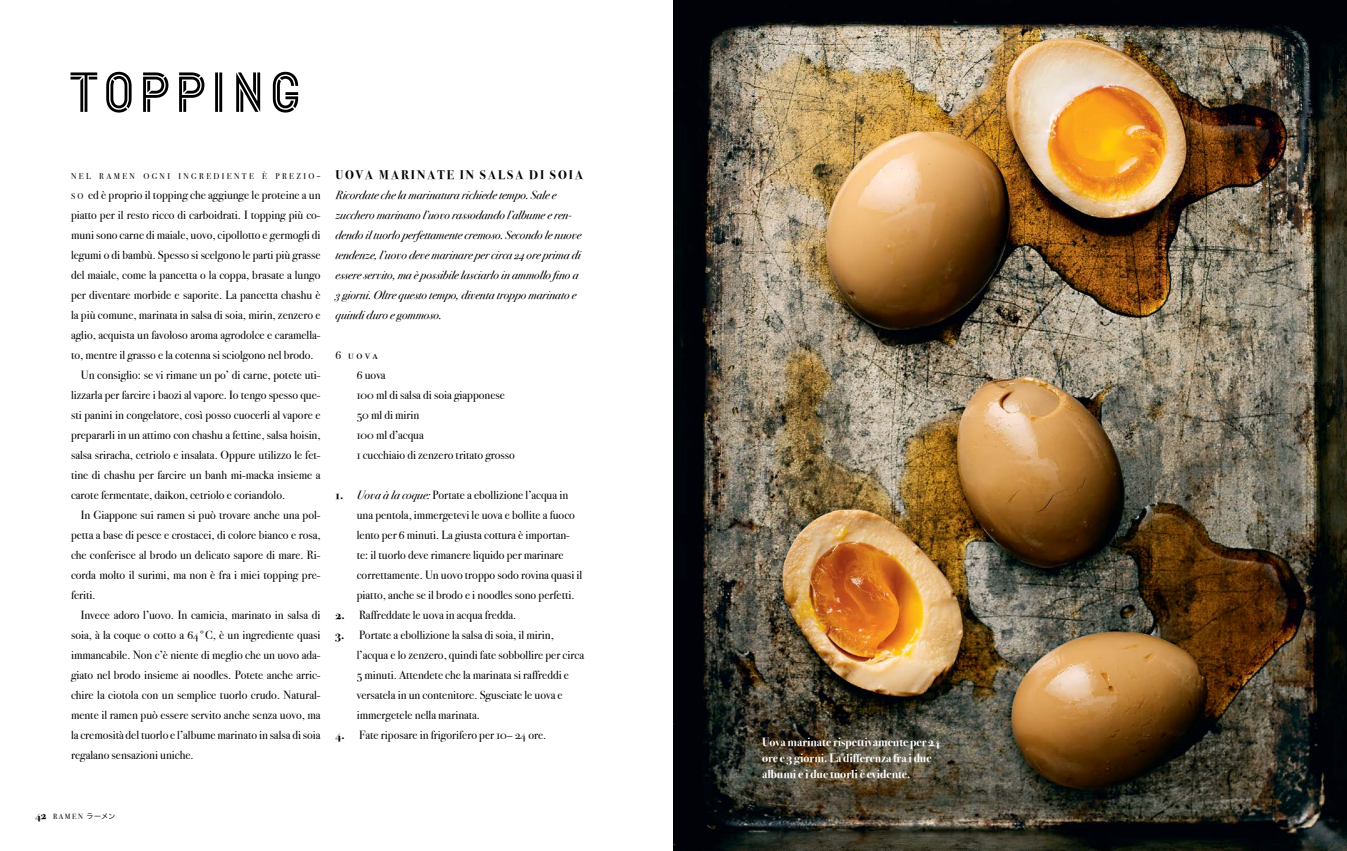
<style>
.page{position:relative;width:1347px;height:851px;background:#fff}
.page>*{position:absolute;margin:0;border:0;box-sizing:border-box;transform-origin:0 0}
.t1{font:56.25px "Epilepsja Fill";letter-spacing:-.01em;color:#000}
.t2{font:700 12.5px "Bodoni Svty Two OSITCTT";letter-spacing:.15em;color:#000}
.t3{font:11.88px/20px "Bodoni Svty Two OSITCTT";color:#000}
.t4{font:italic 11.88px/20px "Bodoni Svty Two OSITCTT";color:#000}
.t5{font:700 11.88px/16.2px "Bodoni Svty Two OSITCTT";color:#fff}
.t6{font:11.88px "Bodoni Svty Two SCITCTT";color:#000}
.t7{font:8.38px "Bodoni Svty Two OSITCTT";letter-spacing:.285em;color:#000}
.t8{font:7.5px "Bodoni Svty Two OSITCTT";letter-spacing:.2em;color:#000}
.s1{font-size:11.88px}
.s2{font-size:8.38px}
.s3{font-weight:700}
.s4{font-style:italic}
.s5{font-family:"Bodoni Svty Two SCITCTT"}
.s6{font-weight:700;font-size:11.25px}
.s7{font-family:"Hira Kaku Pro N W3"}
</style>
<div class="page">
<img style="left:673px;top:0;width:673px;height:850px">
<h1 class="t1" style="left:66px;top:61px;width:239px">topping</h1>
<p class="t7" style="left:71px;top:171px;width:251px">NEL RAMEN OGNI INGREDIENTE È PREZIO<span class="s1">-</span></p>
<p class="t3" style="left:71px;top:185px;width:251px"><span class="s2">S O</span> ed è proprio il topping che aggiunge le proteine a un</p>
<p class="t3" style="left:71px;top:205px;width:251px">piatto per il resto ricco di carboidrati. I topping più co-</p>
<p class="t3" style="left:71px;top:225px;width:251px">muni sono carne di maiale, uovo, cipollotto e germogli di</p>
<p class="t3" style="left:71px;top:245px;width:251px">legumi o di bambù. Spesso si scelgono le parti più grasse</p>
<p class="t3" style="left:71px;top:265px;width:251px">del maiale, come la pancetta o la coppa, brasate a lungo</p>
<p class="t3" style="left:71px;top:285px;width:251px">per diventare morbide e saporite. La pancetta chashu è</p>
<p class="t3" style="left:71px;top:305px;width:251px">la più comune, marinata in salsa di soia, mirin, zenzero e</p>
<p class="t3" style="left:71px;top:325px;width:251px">aglio, acquista un favoloso aroma agrodolce e caramella-</p>
<p class="t3" style="left:71px;top:345px;width:244px">to, mentre il grasso e la cotenna si sciolgono nel brodo.</p>
<p class="t3" style="left:81px;top:365px;width:241px">Un consiglio: se vi rimane un po’ di carne, potete uti-</p>
<p class="t3" style="left:71px;top:385px;width:251px">lizzarla per farcire i baozi al vapore. Io tengo spesso que-</p>
<p class="t3" style="left:71px;top:405px;width:251px">sti panini in congelatore, così posso cuocerli al vapore e</p>
<p class="t3" style="left:71px;top:425px;width:251px">prepararli in un attimo con chashu a fettine, salsa hoisin,</p>
<p class="t3" style="left:71px;top:445px;width:251px">salsa sriracha, cetriolo e insalata. Oppure utilizzo le fet-</p>
<p class="t3" style="left:71px;top:465px;width:251px">tine di chashu per farcire un banh mi-macka insieme a</p>
<p class="t3" style="left:71px;top:485px;width:216px">carote fermentate, daikon, cetriolo e coriandolo.</p>
<p class="t3" style="left:81px;top:505px;width:241px">In Giappone sui ramen si può trovare anche una pol-</p>
<p class="t3" style="left:71px;top:525px;width:251px">petta a base di pesce e crostacei, di colore bianco e rosa,</p>
<p class="t3" style="left:71px;top:545px;width:251px">che conferisce al brodo un delicato sapore di mare. Ri-</p>
<p class="t3" style="left:71px;top:565px;width:251px">corda molto il surimi, ma non è fra i miei topping pre-</p>
<p class="t3" style="left:71px;top:585px;width:26px">feriti.</p>
<p class="t3" style="left:81px;top:605px;width:241px">Invece adoro l’uovo. In camicia, marinato in salsa di</p>
<p class="t3" style="left:71px;top:625px;width:251px">soia, à la coque o cotto a 64°C, è un ingrediente quasi</p>
<p class="t3" style="left:71px;top:645px;width:251px">immancabile. Non c’è niente di meglio che un uovo ada-</p>
<p class="t3" style="left:71px;top:664px;width:251px">giato nel brodo insieme ai noodles. Potete anche arric-</p>
<p class="t3" style="left:71px;top:684px;width:251px">chire la ciotola con un semplice tuorlo crudo. Natural-</p>
<p class="t3" style="left:71px;top:704px;width:251px">mente il ramen può essere servito anche senza uovo, ma</p>
<p class="t3" style="left:71px;top:724px;width:251px">la cremosità del tuorlo e l’albume marinato in salsa di soia</p>
<p class="t3" style="left:71px;top:744px;width:124px">regalano sensazioni uniche.</p>
<p class="t2" style="left:335px;top:167px;width:249px">UOVA MARINATE IN SALSA DI SOIA</p>
<p class="t4" style="left:335px;top:185px;width:247px">Ricordate che la marinatura richiede tempo. Sale e zucchero marinano l’uovo rassodando l’albume e ren&shy;dendo il tuorlo perfettamente cremoso. Secondo le nuove tendenze, l’uovo deve marinare per circa 24 ore prima di essere servito, ma è possibile lasciarlo in ammollo fino a 3 giorni. Oltre questo tempo, diventa troppo marinato e quindi duro e gommoso.</p>
<p class="t6" style="left:335px;top:348px;width:44px">6 uova</p>
<p class="t3" style="left:357px;top:365px;width:160px">6 uova<br>100 ml di salsa di soia giapponese<br>50 ml di mirin<br>100 ml d’acqua<br>1 cucchiaio di zenzero tritato grosso</p>
<p class="t3" style="left:357px;top:485px;width:227px;text-indent:-21px"><span class="s3">1.</span> <span class="s4">Uova à la coque:</span> Portate a ebollizione l’acqua in una pentola, immergetevi le uova e bollite a fuoco lento per 6 minuti. La giusta cottura è importan&shy;te: il tuorlo deve rimanere liquido per marinare correttamente. Un uovo troppo sodo rovina quasi il piatto, anche se il brodo e i noodles sono perfetti.</p>
<p class="t3" style="left:335px;top:605px;width:182px"><span class="s3">2.</span> Raffreddate le uova in acqua fredda.</p>
<p class="t3" style="left:357px;top:625px;width:229px;text-indent:-21px"><span class="s3">3.</span> Portate a ebollizione la salsa di soia, il mirin, l’acqua e lo zenzero, quindi fate sobbollire per circa 5 minuti. Attendete che la marinata si raffreddi e versatela in un contenitore. Sgusciate le uova e immergetele nella marinata.</p>
<p class="t3" style="left:335px;top:725px;width:212px"><span class="s3">4.</span> Fate riposare in frigorifero per 10<span class="s5">–</span> 24 ore.</p>
<p class="t8" style="left:35px;top:811px;width:82px"><span class="s6">42</span> RAMEN <span class="s7">ラーメン</span></p>
<p class="t5" style="left:762px;top:733px;width:179px">Uova marinate rispettivamente per 24 ore e 3 giorni. La differenza fra i due albumi e i due tuorli è evidente.</p>
</div>
